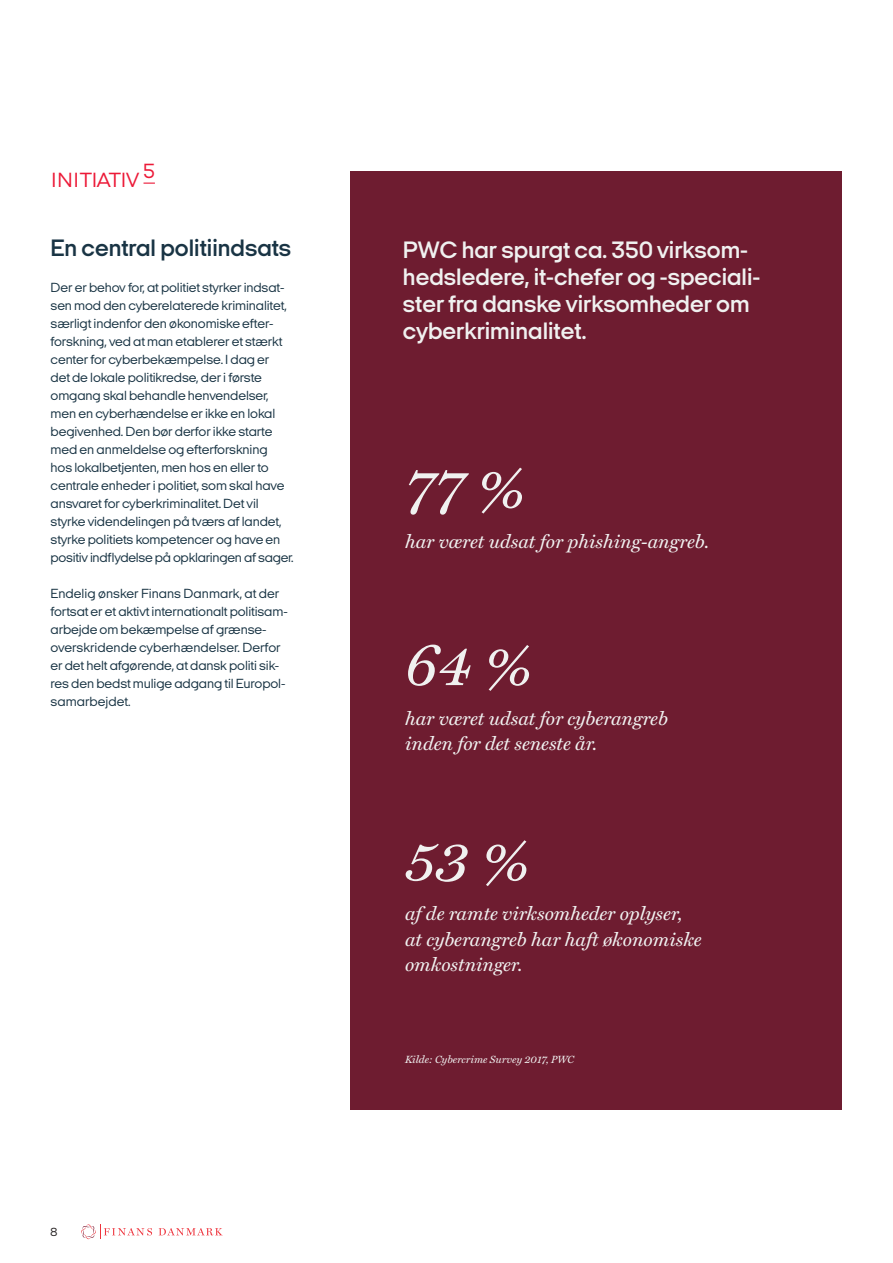
<style>
.page{position:relative;width:893px;height:1263px;background:#fff}
.page>*{position:absolute;margin:0;border:0;box-sizing:border-box;transform-origin:0 0}
.t1{font:italic 57.9px "Miller Text";color:#f0f1f0}
.t2{font:600 24px/27px "Italian Plate No 2 Expanded";color:#f0f1f0}
.t3{font:600 24px "Italian Plate No 2 Expanded";color:#193444}
.t4{font:21px "Italian Plate No 2 Expanded";color:#ec1a38}
.t5{font:italic 18.9px/25.3px "Miller Text";color:#f0f1f0}
.t6{font:13.5px/18px "Italian Plate No 2 Expanded";letter-spacing:-.01em;color:#193444}
.t7{font:12px "Italian Plate No 2 Expanded";color:#231f20}
.t8{font:italic 10.5px "Miller Text";color:#f0f1f0}
</style>
<div class="page">
<svg style="left:81px;top:1224px;width:71px;height:15px"></svg>
<svg style="left:159px;top:1228px;width:63px;height:7px"></svg>
<div style="left:351px;top:172px;width:491px;height:938px;background:#6e1c30"></div>
<h3 class="t4" style="left:51px;top:169px;width:105px">INITIATIV 5</h3>
<h2 class="t3" style="left:51px;top:235px;width:242px">En central politiindsats</h2>
<p class="t6" style="left:51px;top:278px;width:245px">Der er behov for, at politiet styrker indsat&shy;sen mod den cyberelaterede kriminalitet, særligt indenfor den økonomiske efter&shy;forskning, ved at man etablerer et stærkt center for cyberbekæmpelse. I dag er<br>det de lokale politikredse, der i første omgang skal behandle henvendelser, men en cyberhændelse er ikke en lokal begivenhed. Den bør derfor ikke starte med en anmeldelse og efterforskning<br>hos lokalbetjenten, men hos en eller to centrale enheder i politiet, som skal have ansvaret for cyberkriminalitet. Det vil styrke videndelingen på tværs af landet, styrke politiets kompetencer og have en positiv indflydelse på opklaringen af sager.</p>
<p class="t6" style="left:51px;top:584px;width:239px">Endelig ønsker Finans Danmark, at der fortsat er et aktivt internationalt politisam&shy;arbejde om bekæmpelse af grænse&shy;overskridende cyberhændelser. Derfor er det helt afgørende, at dansk politi sik&shy;res den bedst mulige adgang til Europol&shy;samarbejdet.</p>
<p class="t7" style="left:51px;top:1226px;width:8px">8</p>
<h2 class="t2" style="left:403px;top:236px;width:359px">PWC har spurgt ca. 350 virksom&shy;hedsledere, it-chefer og -speciali&shy;ster fra danske virksomheder om cyberkriminalitet.</h2>
<h1 class="t1" style="left:405px;top:442px;width:121px">77 %</h1>
<h3 class="t5" style="left:405px;top:527px;width:305px">har været udsat for phishing-angreb.</h3>
<h1 class="t1" style="left:405px;top:619px;width:128px">64 %</h1>
<h3 class="t5" style="left:405px;top:705px;width:264px">har været udsat for cyberangreb inden for det seneste år.</h3>
<h1 class="t1" style="left:405px;top:814px;width:126px">53 %</h1>
<h3 class="t5" style="left:405px;top:900px;width:298px">af de ramte virksomheder oplyser, at cyberangreb har haft økonomiske omkostninger.</h3>
<p class="t8" style="left:405px;top:1051px;width:171px">Kilde: Cybercrime Survey 2017, PWC</p>
</div>
